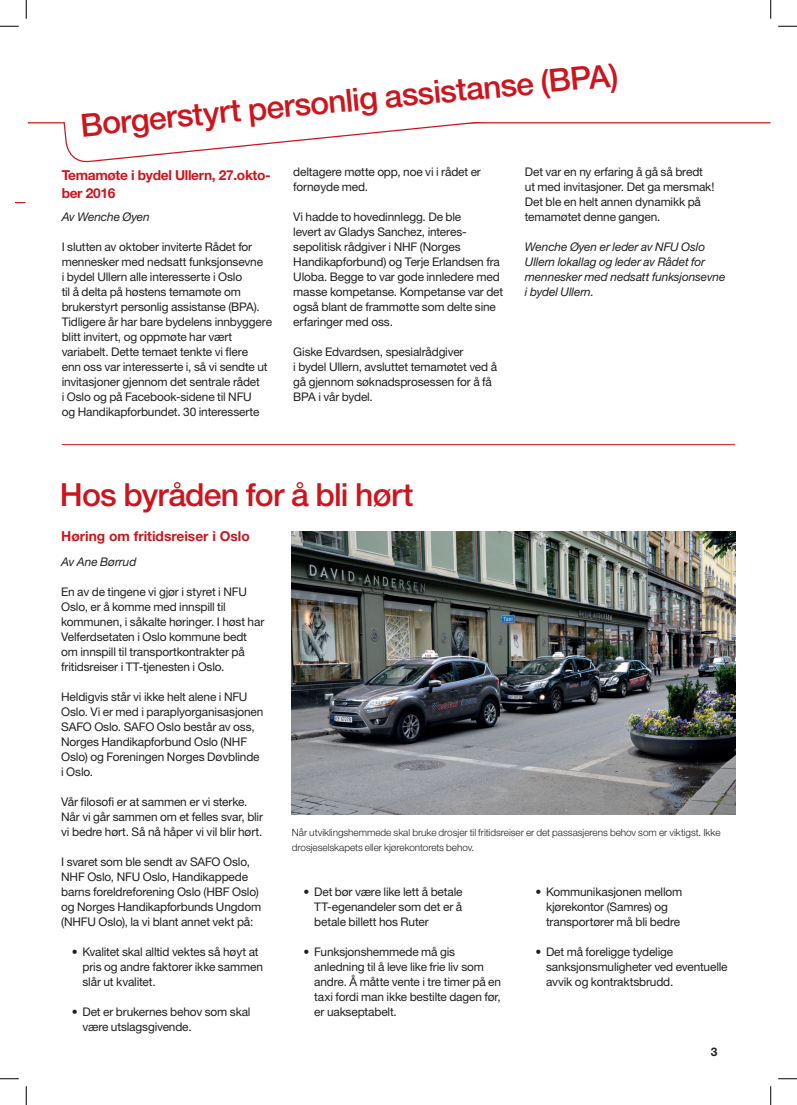
<style>
.page{position:relative;width:797px;height:1105px;background:#fff}
.page>*{position:absolute;margin:0;border:0;box-sizing:border-box;transform-origin:0 0}
.titt{font:500 31.88px "Helvetica Neue LT Std";letter-spacing:-.025em;color:#cd151d}
.ingress{font:700 13.75px/17.5px "Helvetica Neue LT Std";letter-spacing:-.025em;color:#cd151d}
.ingress-2{font:700 13.75px "Helvetica Neue LT Std";color:#cd151d}
.Brødtekst_u_innrykk{font:11.88px/15px "Helvetica Neue LT Std";letter-spacing:-.015em;color:#231f20}
.Brødtekst_u_innrykk-2{font:italic 11.88px/15px "Helvetica Neue LT Std";letter-spacing:-.01em;color:#231f20}
.byline{font:italic 11.88px "Helvetica Neue LT Std";letter-spacing:-.01em;color:#231f20}
.Mellomtittel{font:700 11.88px "Helvetica Neue LT Std";color:#231f20}
.bildetekst{font:300 10px/15px "Helvetica Neue LT Std";letter-spacing:-.005em;color:#231f20}
</style>
<div class="page">
<hr style="left:28px;top:122px;width:742px;height:1px;background:#cd151d">
<svg style="left:60px;top:122px;width:697px;height:41px"></svg>
<hr style="left:62px;top:444px;width:673px;height:1px;background:#cd151d">
<img style="left:291px;top:531px;width:444px;height:284px">
<svg style="left:0;top:25px;width:19px;height:2px"></svg>
<svg style="left:778px;top:25px;width:19px;height:2px"></svg>
<svg style="left:0;top:1078px;width:19px;height:1px"></svg>
<svg style="left:778px;top:1078px;width:19px;height:1px"></svg>
<svg style="left:25px;top:0;width:2px;height:19px"></svg>
<svg style="left:25px;top:1086px;width:2px;height:19px"></svg>
<svg style="left:770px;top:0;width:1px;height:19px"></svg>
<svg style="left:770px;top:1086px;width:1px;height:19px"></svg>
<p class="titt" style="left:79px;top:105px;width:541px;rotate:-5deg">Borgerstyrt personlig assistanse (BPA)</p>
<p class="ingress" style="left:62px;top:166px;width:210px">Temamøte i bydel Ullern, 27.okto&shy;ber 2016</p>
<p class="byline" style="left:62px;top:210px;width:90px">Av Wenche Øyen</p>
<p class="Brødtekst_u_innrykk" style="left:62px;top:239px;width:212px">I slutten av oktober inviterte Rådet for mennesker med nedsatt funksjonsevne<br>i bydel Ullern alle interesserte i Oslo<br>til å delta på høstens temamøte om brukerstyrt personlig assistanse (BPA).<br>Tidligere år har bare bydelens innbyggere blitt invitert, og oppmøte har vært variabelt. Dette temaet tenkte vi flere<br>enn oss var interesserte i, så vi sendte ut invitasjoner gjennom det sentrale rådet<br>i Oslo og på Facebook-sidene til NFU<br>og Handikapforbundet. 30 interesserte</p>
<p class="Brødtekst_u_innrykk" style="left:293px;top:164px;width:189px">deltagere møtte opp, noe vi i rådet er fornøyde med.</p>
<p class="Brødtekst_u_innrykk" style="left:293px;top:209px;width:211px">Vi hadde to hovedinnlegg. De ble<br>levert av Gladys Sanchez, interes&shy;sepolitisk rådgiver i NHF (Norges Handikapforbund) og Terje Erlandsen fra Uloba. Begge to var gode innledere med masse kompetanse. Kompetanse var det også blant de frammøtte som delte sine erfaringer med oss.</p>
<p class="Brødtekst_u_innrykk" style="left:293px;top:344px;width:205px">Giske Edvardsen, spesialrådgiver<br>i bydel Ullern, avsluttet temamøtet ved å gå gjennom søknadsprosessen for å få<br>BPA i vår bydel.</p>
<p class="Brødtekst_u_innrykk" style="left:525px;top:164px;width:191px">Det var en ny erfaring å gå så bredt ut med invitasjoner. Det ga mersmak!<br>Det ble en helt annen dynamikk på temamøtet denne gangen.</p>
<p class="Brødtekst_u_innrykk-2" style="left:525px;top:239px;width:202px">Wenche Øyen er leder av NFU Oslo<br>Ullern lokallag og leder av Rådet for mennesker med nedsatt funksjonsevne i bydel Ullern.</p>
<p class="titt" style="left:60px;top:476px;width:355px">Hos byråden for å bli hørt</p>
<p class="ingress-2" style="left:61px;top:528px;width:190px">Høring om fritidsreiser i Oslo</p>
<p class="byline" style="left:61px;top:555px;width:77px">Av Ane Børrud</p>
<p class="Brødtekst_u_innrykk" style="left:61px;top:584px;width:204px">En av de tingene vi gjør i styret i NFU Oslo, er å komme med innspill til kommunen, i såkalte høringer. I høst har Velferdsetaten i Oslo kommune bedt om innspill til transportkontrakter på fritidsreiser i TT-tjenesten i Oslo.</p>
<p class="Brødtekst_u_innrykk" style="left:61px;top:689px;width:204px">Heldigvis står vi ikke helt alene i NFU<br>Oslo. Vi er med i paraplyorganisasjonen<br>SAFO Oslo. SAFO Oslo består av oss,<br>Norges Handikapforbund Oslo (NHF<br>Oslo) og Foreningen Norges Døvblinde i Oslo.</p>
<p class="Brødtekst_u_innrykk" style="left:61px;top:794px;width:203px">Vår filosofi er at sammen er vi sterke.<br>Når vi går sammen om et felles svar, blir vi bedre hørt. Så nå håper vi vil blir hørt.</p>
<p class="Brødtekst_u_innrykk" style="left:61px;top:854px;width:201px">I svaret som ble sendt av SAFO Oslo, NHF Oslo, NFU Oslo, Handikappede barns foreldreforening Oslo (HBF Oslo) og Norges Handikapforbunds Ungdom (NHFU Oslo), la vi blant annet vekt på:</p>
<p class="Brødtekst_u_innrykk" style="left:82px;top:944px;width:182px;text-indent:-11px">• Kvalitet skal alltid vektes så høyt at pris og andre faktorer ikke sammen slår ut kvalitet.</p>
<p class="Brødtekst_u_innrykk" style="left:82px;top:1004px;width:170px;text-indent:-11px">• Det er brukernes behov som skal være utslagsgivende.</p>
<p class="bildetekst" style="left:292px;top:825px;width:430px">Når utviklingshemmede skal bruke drosjer til fritidsreiser er det passasjerens behov som er viktigst. Ikke drosjeselskapets eller kjørekontorets behov.</p>
<p class="Brødtekst_u_innrykk" style="left:314px;top:884px;width:150px;text-align:justify;text-indent:-11px">• Det bør være like lett å betale TT-egenandeler som det er å betale billett hos Ruter</p>
<p class="Brødtekst_u_innrykk" style="left:314px;top:944px;width:188px;text-indent:-11px">• Funksjonshemmede må gis anledning til å leve like frie liv som andre. Å måtte vente i tre timer på en taxi fordi man ikke bestilte dagen før, er uakseptabelt.</p>
<p class="Brødtekst_u_innrykk" style="left:546px;top:884px;width:138px;text-indent:-11px">• Kommunikasjonen mellom kjørekontor (Samres) og transportører må bli bedre</p>
<p class="Brødtekst_u_innrykk" style="left:546px;top:944px;width:183px;text-indent:-11px">• Det må foreligge tydelige sanksjonsmuligheter ved eventuelle avvik og kontraktsbrudd.</p>
<p class="Mellomtittel" style="left:711px;top:1045px;width:8px">3</p>
</div>
